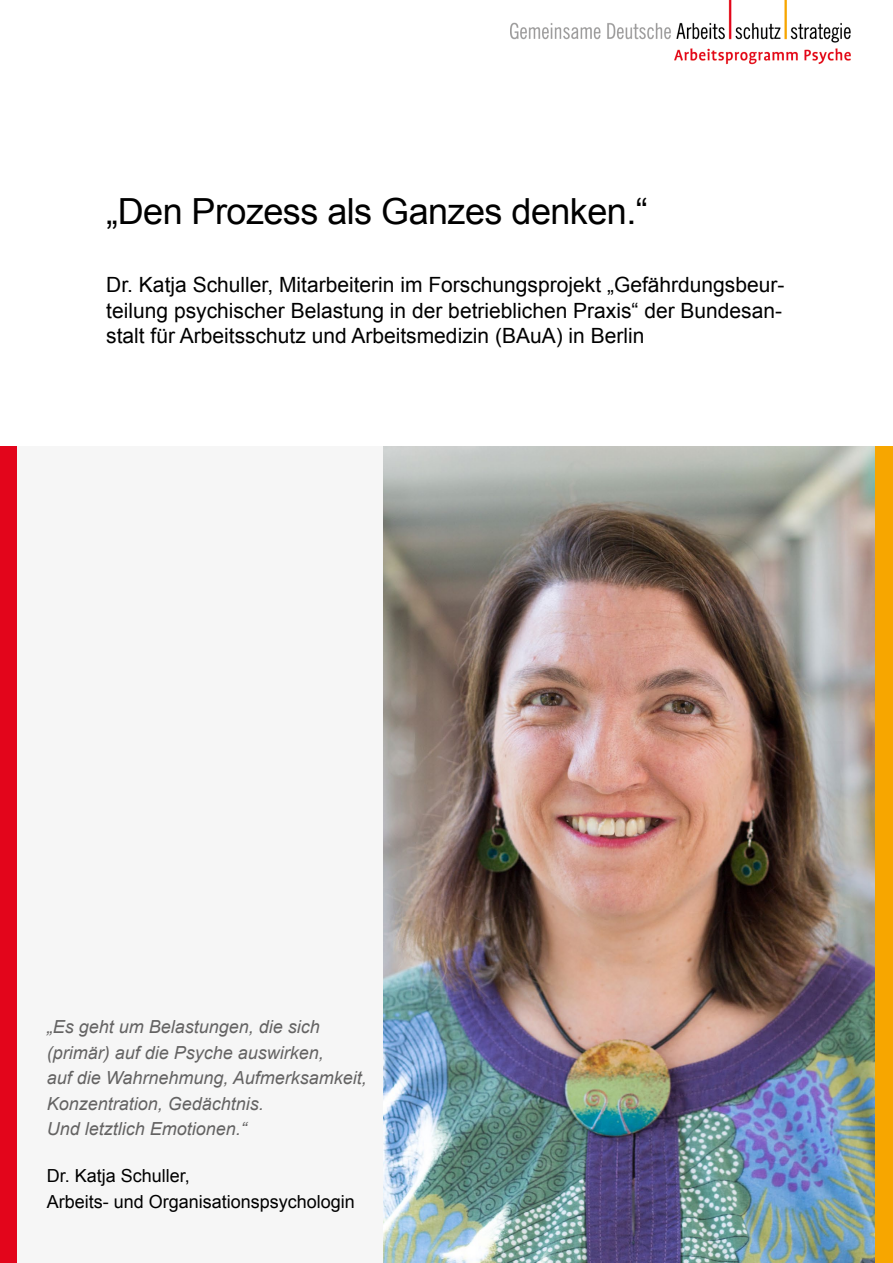
<style>
.page{position:relative;width:893px;height:1263px;background:#fff}
.page>*{position:absolute;margin:0;border:0;box-sizing:border-box;transform-origin:0 0}
.t1{font:36px "Arial";letter-spacing:-.015em;color:#000}
.t2{font:21px/25.5px "Arial";color:#000;text-align:justify}
.t3{font:italic 18px/25.5px "Arial";color:#646363}
.t4{font:18px/25.5px "Arial";color:#000}
</style>
<div class="page">
<img style="left:383px;top:446px;width:493px;height:817px">
<img style="left:510px;top:0;width:340px;height:65px">
<div style="left:0;top:446px;width:16px;height:817px;background:#e3051b"></div>
<div style="left:17px;top:446px;width:366px;height:817px;background:#f6f6f6"></div>
<div style="left:876px;top:446px;width:17px;height:817px;background:#f7a600"></div>
<h1 class="t1" style="left:106px;top:188px;width:543px">„Den Prozess als Ganzes denken.“</h1>
<p class="t2" style="left:106px;top:272px;width:680px">Dr. Katja Schuller, Mitarbeiterin im Forschungsprojekt „Gefährdungsbeur&shy;teilung psychischer Belastung in der betrieblichen Praxis“ der Bundesan&shy;stalt für Arbeitsschutz und Arbeitsmedizin (BAuA) in Berlin</p>
<p class="t3" style="left:47px;top:1014px;width:322px">„Es geht um Belastungen, die sich (primär) auf die Psyche auswirken,<br>auf die Wahrnehmung, Aufmerksamkeit,<br>Konzentration, Gedächtnis.<br>Und letztlich Emotionen.“</p>
<p class="t4" style="left:47px;top:1163px;width:310px">Dr. Katja Schuller,<br>Arbeits- und Organisationspsychologin</p>
</div>
